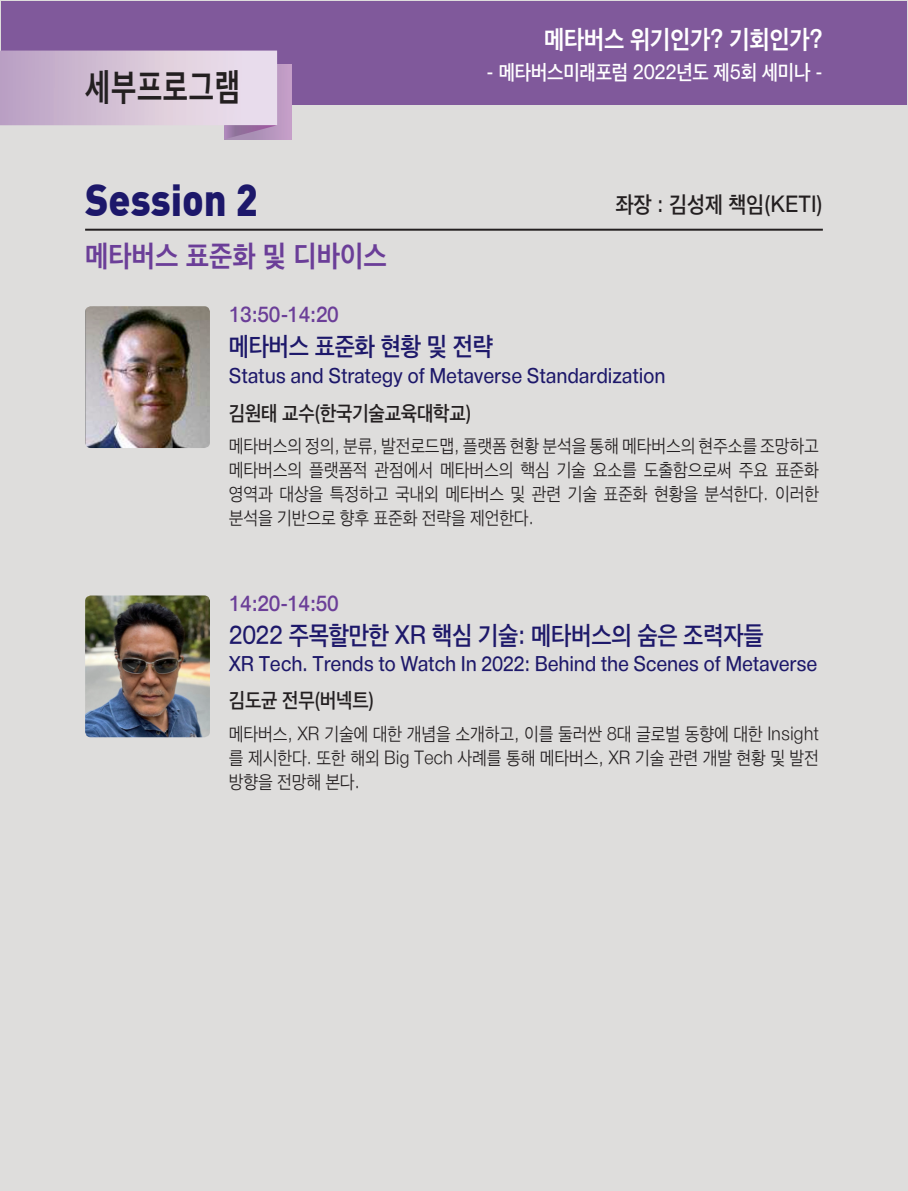
<style>
.page{position:relative;width:908px;height:1191px;background:#fff}
.page>*{position:absolute;margin:0;border:0;box-sizing:border-box;transform-origin:0 0}
.t1{font:44px "Dinbla";color:#1d186a;scale:.9 1}
.t2{font:700 38px "Apple SD Gothic Neo";letter-spacing:.03em;color:#231f20;scale:.76 1}
.t3{font:700 30px "Apple SD Gothic Neo";color:#6b3e98;scale:.9 1}
.t4{font:600 26px "Apple SD Gothic Neo";letter-spacing:-.01em;color:#1d186a;scale:.9 1}
.t5{font:700 26px "Apple SD Gothic Neo";letter-spacing:-.01em;color:#fff;scale:.9 1}
.t6{font:600 23px "Apple SD Gothic Neo";color:#231f20;scale:.9 1}
.t7{font:700 22px "Apple SD Gothic Neo";letter-spacing:-.01em;color:#6b3e98;scale:.9 1}
.t8{font:600 21px "Apple SD Gothic Neo";letter-spacing:-.015em;color:#1d186a;scale:.9 1}
.t9{font:600 21px "Apple SD Gothic Neo";letter-spacing:-.01em;color:#231f20;scale:.9 1}
.t10{font:600 21px "Apple SD Gothic Neo";letter-spacing:-.01em;color:#fff;scale:.9 1}
.t11{font:300 19px/24px "Apple SD Gothic Neo";letter-spacing:-.01em;color:#231f20;text-align:justify;scale:.9 1}
</style>
<div class="page">
<div style="left:0;top:0;width:907px;height:1191px;background:#dedddc"></div>
<hr style="left:907px;top:0;width:1px;height:1191px;background:#dedddc">
<img style="left:85px;top:306px;width:125px;height:142px">
<img style="left:85px;top:595px;width:125px;height:142px">
<div style="left:1px;top:1px;width:905px;height:104px;background:#80599b"></div>
<div style="left:224px;top:65px;width:67px;height:74px;background:#c19dc6"></div>
<svg style="left:0;top:51px;width:277px;height:88px"></svg>
<hr style="left:85px;top:229px;width:737px;height:2px;background:#231f20">
<hr style="left:907px;top:0;width:1px;height:106px;background:#80599b">
<h2 class="t2" style="left:85px;top:64px;width:205px">세부프로그램</h2>
<h1 class="t1" style="left:85px;top:170px;width:193px">Session 2</h1>
<h3 class="t3" style="left:85px;top:237px;width:337px">메타버스 표준화 및 디바이스</h3>
<p class="t7" style="left:229px;top:302px;width:124px">13:50-14:20</p>
<h3 class="t5" style="left:544px;top:24px;width:311px">메타버스 위기인가? 기회인가?</h3>
<p class="t10" style="left:486px;top:59px;width:375px">- 메타버스미래포럼 2022년도 제5회 세미나 -</p>
<p class="t6" style="left:615px;top:191px;width:231px">좌장 : 김성제 책임(KETI)</p>
<h3 class="t4" style="left:229px;top:331px;width:295px">메타버스 표준화 현황 및 전략</h3>
<p class="t8" style="left:229px;top:364px;width:487px">Status and Strategy of Metaverse Standardization</p>
<p class="t9" style="left:229px;top:400px;width:271px">김원태 교수(한국기술교육대학교)</p>
<p class="t11" style="left:229px;top:434px;width:657px">메타버스의 정의, 분류, 발전로드맵, 플랫폼 현황 분석을 통해 메타버스의 현주소를 조망하고 메타버스의 플랫폼적 관점에서 메타버스의 핵심 기술 요소를 도출함으로써 주요 표준화 영역과 대상을 특정하고 국내외 메타버스 및 관련 기술 표준화 현황을 분석한다. 이러한 분석을 기반으로 향후 표준화 전략을 제언한다.</p>
<p class="t7" style="left:229px;top:591px;width:124px">14:20-14:50</p>
<h3 class="t4" style="left:229px;top:620px;width:595px">2022 주목할만한 XR 핵심 기술: 메타버스의 숨은 조력자들</h3>
<p class="t8" style="left:229px;top:651px;width:655px">XR Tech. Trends to Watch In 2022: Behind the Scenes of Metaverse</p>
<p class="t9" style="left:229px;top:688px;width:163px">김도균 전무(버넥트)</p>
<p class="t11" style="left:229px;top:721px;width:657px">메타버스, XR 기술에 대한 개념을 소개하고, 이를 둘러싼 8대 글로벌 동향에 대한 Insight 를 제시한다. 또한 해외 Big Tech 사례를 통해 메타버스, XR 기술 관련 개발 현황 및 발전 방향을 전망해 본다.</p>
</div>
